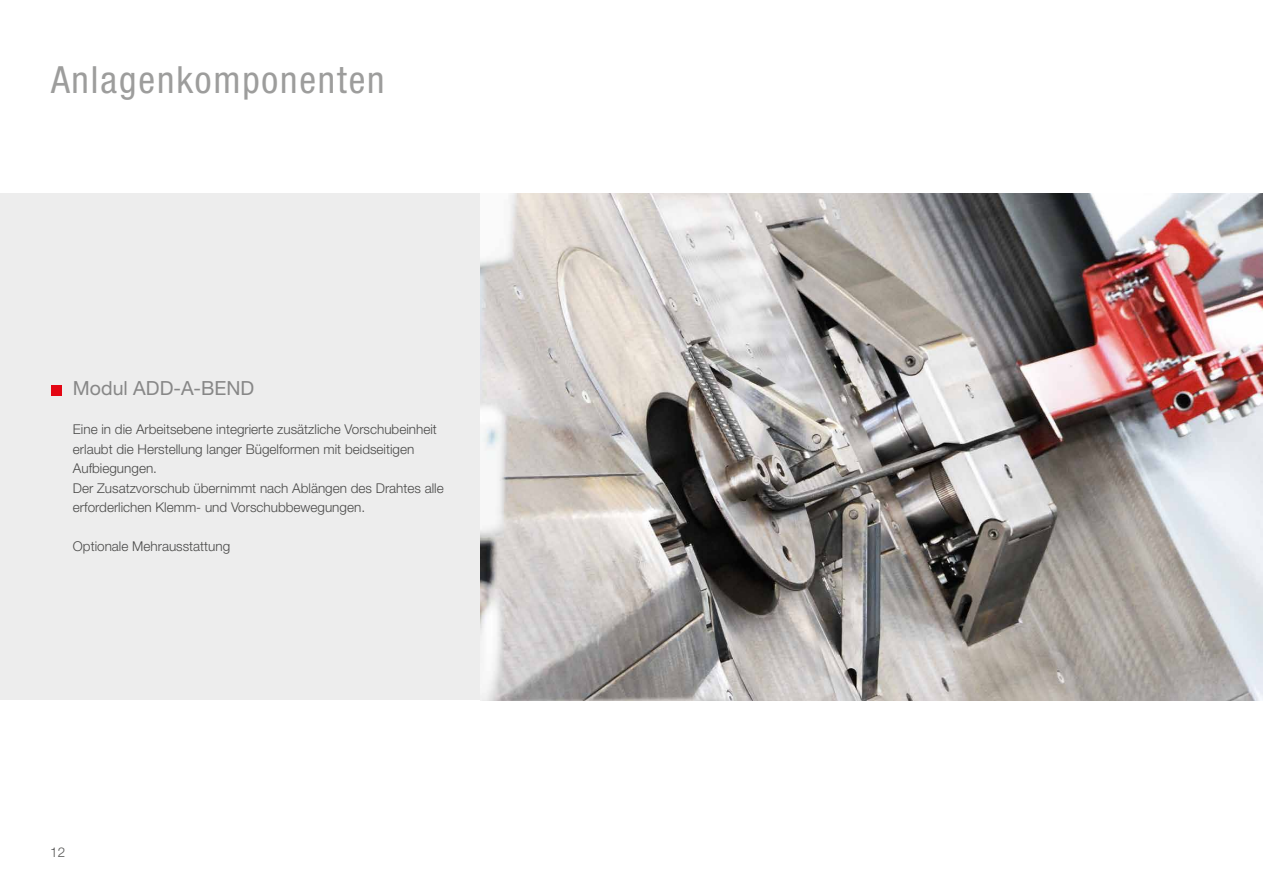
<style>
.page{position:relative;width:1263px;height:893px;background:#fff}
.page>*{position:absolute;margin:0;border:0;box-sizing:border-box;transform-origin:0 0}
.t1{font:condensed 37.5px "Helvetica Neue";letter-spacing:.05em;color:#9d9d9c}
.t2{font:19.5px "Helvetica Neue";color:#878787}
.t3{font:300 13.5px/19.5px "Helvetica Neue";color:#4a4a49}
.t4{font:300 13.5px "Helvetica Neue";color:#575756}
</style>
<div class="page">
<div style="left:0;top:193px;width:623px;height:507px;background:#ededed"></div>
<img style="left:480px;top:193px;width:783px;height:507px">
<div style="left:51px;top:385px;width:11px;height:11px;background:#e30613"></div>
<h1 class="t1" style="left:51px;top:58px;width:335px">Anlagenkomponenten</h1>
<h2 class="t2" style="left:73px;top:377px;width:183px">Modul ADD-A-BEND</h2>
<p class="t3" style="left:73px;top:420px;width:372px">Eine in die Arbeitsebene integrierte zusätzliche Vorschubeinheit erlaubt die Herstellung langer Bügelformen mit beidseitigen Aufbiegungen.<br>Der Zusatzvorschub übernimmt nach Ablängen des Drahtes alle erforderlichen Klemm- und Vorschubbewegungen.</p>
<p class="t3" style="left:73px;top:537px;width:159px">Optionale Mehrausstattung</p>
<p class="t4" style="left:50px;top:844px;width:17px">12</p>
</div>
